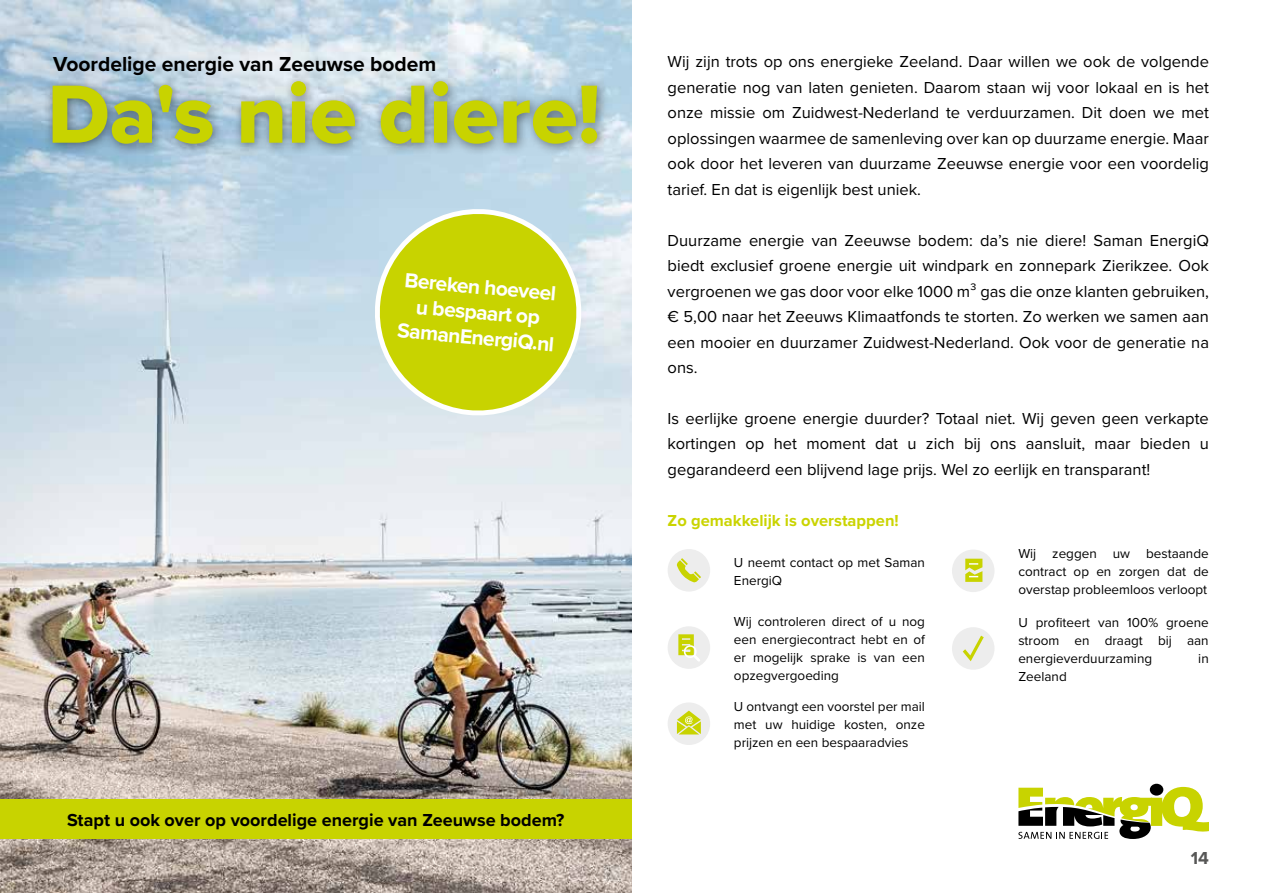
<style>
.page{position:relative;width:1263px;height:893px;background:#fff}
.page>*{position:absolute;margin:0;border:0;box-sizing:border-box;transform-origin:0 0}
.t1{font:85.5px "Proxima Nova Extrabld";color:#c8d300}
.t2{font:700 21.15px/25.3px "Proxima Nova";color:#fff;text-align:center}
.t3{font:700 21px "Proxima Nova";color:#000}
.t4{font:700 18px "Proxima Nova";color:#000}
.t5{font:700 18px "Proxima Nova";color:#575756}
.t6{font:16.5px/25.5px "Proxima Nova";color:#000;text-align:justify}
.t7{font:700 16.5px "Proxima Nova";color:#cad400}
.t8{font:13.5px/18px "Proxima Nova";color:#000;text-align:justify}
</style>
<div class="page">
<img style="left:0;top:0;width:631px;height:893px">
<svg style="left:367px;top:201px;width:222px;height:217px;background:#ccd958"></svg>
<div style="left:1150px;top:784px;width:13px;height:12px;background:#000;border-radius:50%"></div>
<svg style="left:1018px;top:787px;width:191px;height:52px"></svg>
<div style="left:0;top:799px;width:631px;height:40px;background:#c8d300"></div>
<div style="left:668px;top:549px;width:42px;height:43px;background:#ededed;border-radius:50%"></div>
<svg style="left:677px;top:558px;width:24px;height:24px"></svg>
<div style="left:668px;top:702px;width:42px;height:43px;background:#ededed;border-radius:50%"></div>
<svg style="left:677px;top:711px;width:24px;height:23px"></svg>
<div style="left:952px;top:550px;width:42px;height:42px;background:#ededed;border-radius:50%"></div>
<svg style="left:965px;top:559px;width:17px;height:23px"></svg>
<div style="left:952px;top:627px;width:42px;height:43px;background:#ededed;border-radius:50%"></div>
<svg style="left:963px;top:636px;width:21px;height:25px"></svg>
<div style="left:668px;top:626px;width:42px;height:43px;background:#ededed;border-radius:50%"></div>
<svg style="left:678px;top:634px;width:22px;height:27px"></svg>
<div style="left:44px;top:72px;width:565px;height:84px;background:#000;opacity:.49"></div>
<p class="t3" style="left:53px;top:48px;width:384px">Voordelige energie van Zeeuwse bodem</p>
<h1 class="t1" style="left:47px;top:50px;width:555px">Da's nie diere!</h1>
<p class="t2" style="left:403px;top:267px;width:159px;rotate:5deg">Bereken hoeveel u bespaart op<br>SamanEnergiQ.nl</p>
<p class="t4" style="left:67px;top:807px;width:499px">Stapt u ook over op voordelige energie van Zeeuwse bodem?</p>
<p class="t6" style="left:668px;top:48px;width:543px">Wij zijn trots op ons energieke Zeeland. Daar willen we ook de volgende generatie nog van laten genieten. Daarom staan wij voor lokaal en is het onze missie om Zuidwest-Nederland te verduurzamen. Dit doen we met oplossingen waarmee de samenleving over kan op duurzame energie. Maar ook door het leveren van duurzame Zeeuwse energie voor een voordelig tarief. En dat is eigenlijk best uniek.</p>
<p class="t6" style="left:668px;top:227px;width:543px">Duurzame energie van Zeeuwse bodem: da’s nie diere! Saman EnergiQ biedt exclusief groene energie uit windpark en zonnepark Zierikzee. Ook vergroenen we gas door voor elke 1000 m³ gas die onze klanten gebruiken, € 5,00 naar het Zeeuws Klimaatfonds te storten. Zo werken we samen aan een mooier en duurzamer Zuidwest-Nederland. Ook voor de generatie na ons.</p>
<p class="t6" style="left:668px;top:405px;width:543px">Is eerlijke groene energie duurder? Totaal niet. Wij geven geen verkapte kortingen op het moment dat u zich bij ons aansluit, maar bieden u gegarandeerd een blijvend lage prijs. Wel zo eerlijk en transparant!</p>
<p class="t7" style="left:668px;top:508px;width:233px">Zo gemakkelijk is overstappen!</p>
<p class="t8" style="left:734px;top:553px;width:192px">U neemt contact op met Saman<br>EnergiQ</p>
<p class="t8" style="left:734px;top:612px;width:192px">Wij controleren direct of u nog een energiecontract hebt en of er mogelijk sprake is van een opzegvergoeding</p>
<p class="t8" style="left:734px;top:697px;width:192px">U ontvangt een voorstel per mail met uw huidige kosten, onze prijzen en een bespaaradvies</p>
<p class="t8" style="left:1018px;top:544px;width:192px">Wij zeggen uw bestaande contract op en zorgen dat de overstap probleemloos verloopt</p>
<p class="t8" style="left:1018px;top:613px;width:192px">U profiteert van 100% groene stroom en draagt bij aan energieverduurzaming</p>
<p class="t8" style="left:1198px;top:649px;width:12px">in</p>
<p class="t8" style="left:1018px;top:667px;width:50px">Zeeland</p>
<p class="t5" style="left:1191px;top:844px;width:20px">14</p>
</div>
